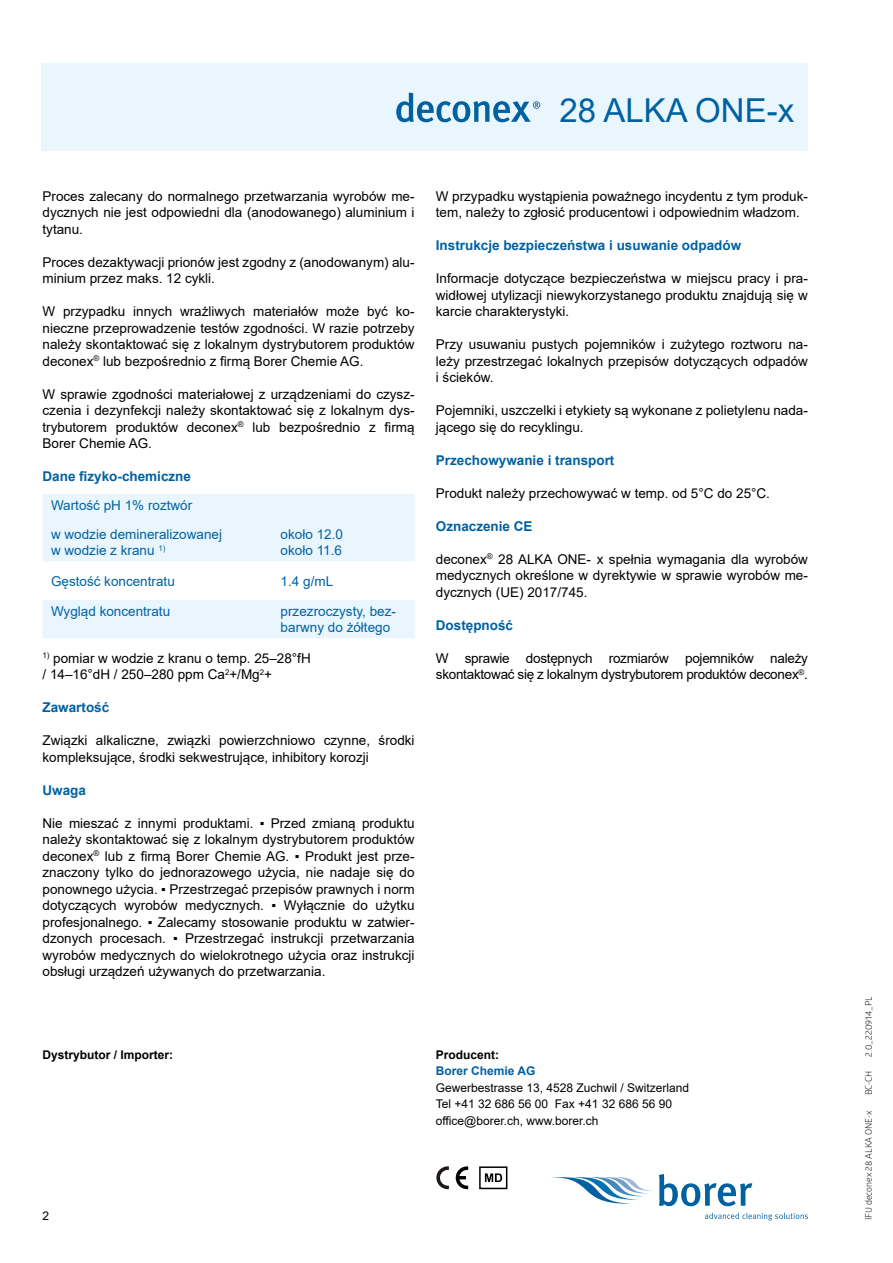
<style>
.page{position:relative;width:893px;height:1263px;background:#fff}
.page>*{position:absolute;margin:0;border:0;box-sizing:border-box;transform-origin:0 0}
.t1{font:33px "Arial";color:#0061a1}
.t2{font:13.5px/16.5px "Arial";color:#000;text-align:justify}
.t3{font:13.5px/16.5px "Arial";color:#0061a1}
.t4{font:700 13.5px "Arial";color:#0061a1}
.t5{font:13.5px/16.5px "Arial";letter-spacing:-.02em;color:#000}
.t6{font:12px/16.5px "Arial";color:#000}
.t7{font:700 12px "Arial";color:#000}
.t8{font:700 12px "Arial";color:#0061a1}
.t9{font:9px "Glober";color:#000}
</style>
<div class="page">
<div style="left:479px;top:1166px;width:28px;height:23px;border:2px solid #000"></div>
<svg style="left:485px;top:1173px;width:17px;height:9px"></svg>
<svg style="left:436px;top:1166px;width:13px;height:24px"></svg>
<svg style="left:455px;top:1166px;width:13px;height:24px"></svg>
<svg style="left:551px;top:1177px;width:102px;height:27px"></svg>
<svg style="left:659px;top:1174px;width:93px;height:32px"></svg>
<svg style="left:705px;top:1213px;width:103px;height:7px"></svg>
<div style="left:42px;top:64px;width:765px;height:87px;background:#eaf6fe"></div>
<svg style="left:396px;top:93px;width:144px;height:29px"></svg>
<div style="left:43px;top:494px;width:372px;height:144px;background:#eaf6fe"></div>
<svg style="left:43px;top:561px;width:372px;height:39px"></svg>
<h1 class="t1" style="left:559px;top:88px;width:236px">28 ALKA ONE-x</h1>
<h1 class="t1" style="left:494px;top:88px;width:302px">Produktbezeichnung</h1>
<p class="t2" style="left:43px;top:187px;width:374px">Proces zalecany do normalnego przetwarzania wyrobów me&shy;dycznych nie jest odpowiedni dla (anodowanego) aluminium i tytanu.</p>
<p class="t2" style="left:43px;top:253px;width:374px">Proces dezaktywacji prionów jest zgodny z (anodowanym) alu&shy;minium przez maks. 12 cykli.</p>
<p class="t2" style="left:43px;top:303px;width:374px">W przypadku innych wrażliwych materiałów może być ko&shy;nieczne przeprowadzenie testów zgodności. W razie potrzeby należy skontaktować się z lokalnym dystrybutorem produktów deconex<sup>®</sup> lub bezpośrednio z firmą Borer Chemie AG.</p>
<p class="t2" style="left:43px;top:385px;width:374px">W sprawie zgodności materiałowej z urządzeniami do czysz&shy;czenia i dezynfekcji należy skontaktować się z lokalnym dys&shy;trybutorem produktów deconex<sup>®</sup> lub bezpośrednio z firmą Borer Chemie AG.</p>
<p class="t4" style="left:43px;top:467px;width:150px">Dane fizyko-chemiczne</p>
<p class="t3" style="left:51px;top:490px;width:173px;line-height:29.2px">Wartość pH 1% roztwór<br>w wodzie demineralizowanej</p>
<p class="t3" style="left:51px;top:542px;width:116px">w wodzie z kranu <sup>1)</sup></p>
<p class="t3" style="left:281px;top:526px;width:64px">około 12.0 około 11.6</p>
<p class="t3" style="left:51px;top:572px;width:125px">Gęstość koncentratu</p>
<p class="t3" style="left:281px;top:572px;width:54px">1.4 g/mL</p>
<p class="t3" style="left:51px;top:602px;width:121px">Wygląd koncentratu</p>
<p class="t3" style="left:281px;top:602px;width:117px">przezroczysty, bez&shy;barwny do żółtego</p>
<p class="t2" style="left:43px;top:649px;width:270px"><sup>1)</sup> pomiar w wodzie z kranu o temp. 25–28°fH / 14–16°dH / 250–280 ppm Ca<sup>2</sup>+/Mg<sup>2</sup>+</p>
<p class="t4" style="left:43px;top:698px;width:68px">Zawartość</p>
<p class="t2" style="left:43px;top:732px;width:374px">Związki alkaliczne, związki powierzchniowo czynne, środki kompleksujące, środki sekwestrujące, inhibitory korozji</p>
<p class="t4" style="left:43px;top:780px;width:45px">Uwaga</p>
<p class="t2" style="left:43px;top:814px;width:374px">Nie mieszać z innymi produktami. ▪ Przed zmianą produktu należy skontaktować się z lokalnym dystrybutorem produktów deconex<sup>®</sup> lub z firmą Borer Chemie AG. ▪ Produkt jest prze&shy;znaczony tylko do jednorazowego użycia, nie nadaje się do ponownego użycia. ▪ Przestrzegać przepisów prawnych i norm dotyczących wyrobów medycznych. ▪ Wyłącznie do użytku profesjonalnego. ▪ Zalecamy stosowanie produktu w zatwier&shy;dzonych procesach. ▪ Przestrzegać instrukcji przetwarzania wyrobów medycznych do wielokrotnego użycia oraz instrukcji obsługi urządzeń używanych do przetwarzania.</p>
<p class="t2" style="left:436px;top:187px;width:374px">W przypadku wystąpienia poważnego incydentu z tym produk&shy;tem, należy to zgłosić producentowi i odpowiednim władzom.</p>
<p class="t4" style="left:436px;top:236px;width:307px">Instrukcje bezpieczeństwa i usuwanie odpadów</p>
<p class="t2" style="left:436px;top:270px;width:374px">Informacje dotyczące bezpieczeństwa w miejscu pracy i pra&shy;widłowej utylizacji niewykorzystanego produktu znajdują się w karcie charakterystyki.</p>
<p class="t2" style="left:436px;top:336px;width:374px">Przy usuwaniu pustych pojemników i zużytego roztworu na&shy;leży przestrzegać lokalnych przepisów dotyczących odpadów i ścieków.</p>
<p class="t2" style="left:436px;top:402px;width:374px">Pojemniki, uszczelki i etykiety są wykonane z polietylenu nada&shy;jącego się do recyklingu.</p>
<p class="t4" style="left:436px;top:450px;width:180px">Przechowywanie i transport</p>
<p class="t2" style="left:436px;top:484px;width:336px">Produkt należy przechowywać w temp. od 5°C do 25°C.</p>
<p class="t4" style="left:436px;top:516px;width:98px">Oznaczenie CE</p>
<p class="t2" style="left:436px;top:550px;width:374px">deconex<sup>®</sup> 28 ALKA ONE- x spełnia wymagania dla wyrobów medycznych określone w dyrektywie w sprawie wyrobów me&shy;dycznych (UE) 2017/745.</p>
<p class="t4" style="left:436px;top:615px;width:79px">Dostępność</p>
<p class="t5" style="left:436px;top:649px;width:374px">W sprawie dostępnych rozmiarów pojemników należy skontaktować się z lokalnym dystrybutorem produktów deconex<sup>®</sup>.</p>
<p class="t7" style="left:43px;top:1046px;width:132px">Dystrybutor / Importer:</p>
<p class="t7" style="left:436px;top:1046px;width:65px">Producent:</p>
<p class="t8" style="left:436px;top:1062px;width:101px">Borer Chemie AG</p>
<p class="t6" style="left:436px;top:1079px;width:255px">Gewerbestrasse 13, 4528 Zuchwil / Switzerland<br>Tel +41 32 686 56 00 Fax +41 32 686 56 90 office@borer.ch, www.borer.ch</p>
<p class="t6" style="left:43px;top:1208px;width:8px">2</p>
<p class="t9" style="left:862px;top:1057px;width:62px;rotate:-90deg">2.0_220914_PL</p>
<p class="t9" style="left:862px;top:1095px;width:26px;rotate:-90deg">BC-CH</p>
<p class="t9" style="left:862px;top:1220px;width:111px;rotate:-90deg">IFU deconex 28 ALKA ONE-x</p>
</div>
